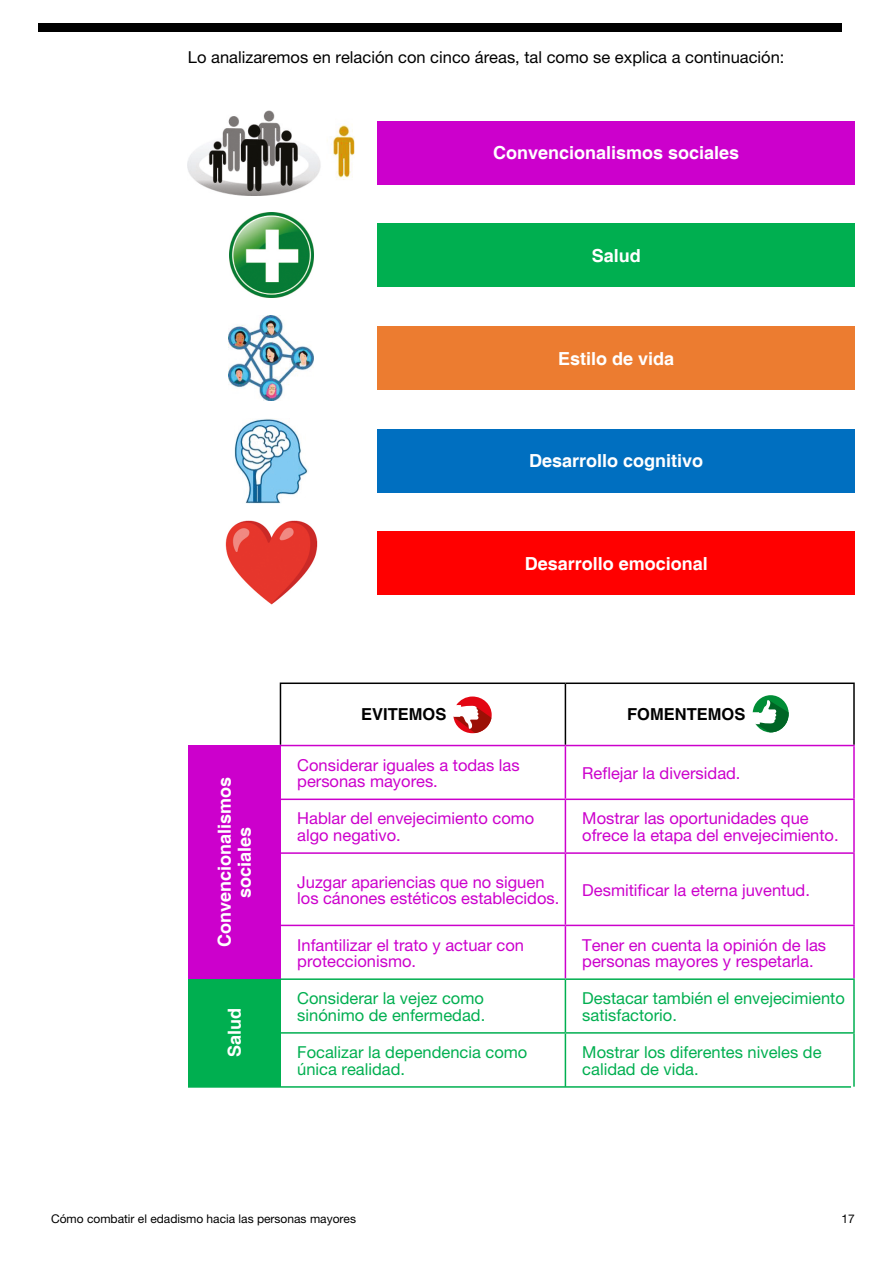
<style>
.page{position:relative;width:893px;height:1263px;background:#fff}
.page>*{position:absolute;margin:0;border:0;box-sizing:border-box;transform-origin:0 0}
.t1{font:700 18px/20.1px "Helvetica";color:#fff;text-align:center}
.t2{font:16.5px/16.8px "Helvetica Neue";color:#c0c}
.t3{font:16.5px/16.8px "Helvetica Neue";color:#00af50}
.t4{font:16.5px "Helvetica Neue";color:#000}
.t5{font:700 16.5px "Helvetica";color:#000}
.t6{font:12px "Helvetica Neue";color:#000}
</style>
<div class="page">
<div style="left:38px;top:23px;width:804px;height:9px;background:#000"></div>
<div style="left:188px;top:745px;width:92px;height:234px;background:#c0c"></div>
<div style="left:188px;top:979px;width:92px;height:108px;background:#00af50"></div>
<hr style="left:280px;top:682px;width:285px;height:2px;background:#000">
<hr style="left:565px;top:682px;width:290px;height:2px;background:#000">
<hr style="left:565px;top:684px;width:1px;height:61px;background:#000">
<hr style="left:853px;top:684px;width:2px;height:61px;background:#000">
<hr style="left:280px;top:684px;width:1px;height:61px;background:#000">
<hr style="left:280px;top:745px;width:285px;height:1px;background:#c0c">
<hr style="left:565px;top:745px;width:290px;height:1px;background:#c0c">
<hr style="left:565px;top:746px;width:1px;height:52px;background:#c0c">
<hr style="left:853px;top:746px;width:2px;height:52px;background:#c0c">
<hr style="left:280px;top:798px;width:285px;height:2px;background:#c0c">
<hr style="left:565px;top:798px;width:290px;height:2px;background:#c0c">
<hr style="left:565px;top:800px;width:1px;height:52px;background:#c0c">
<hr style="left:853px;top:800px;width:2px;height:52px;background:#c0c">
<hr style="left:280px;top:852px;width:285px;height:2px;background:#c0c">
<hr style="left:565px;top:852px;width:290px;height:2px;background:#c0c">
<hr style="left:565px;top:854px;width:1px;height:71px;background:#c0c">
<hr style="left:853px;top:854px;width:2px;height:71px;background:#c0c">
<hr style="left:280px;top:925px;width:285px;height:1px;background:#c0c">
<hr style="left:565px;top:925px;width:290px;height:1px;background:#c0c">
<hr style="left:565px;top:926px;width:1px;height:52px;background:#c0c">
<hr style="left:853px;top:926px;width:2px;height:52px;background:#c0c">
<hr style="left:280px;top:978px;width:285px;height:2px;background:#00af50">
<hr style="left:565px;top:978px;width:290px;height:2px;background:#00af50">
<hr style="left:565px;top:980px;width:1px;height:52px;background:#00af50">
<hr style="left:853px;top:980px;width:2px;height:52px;background:#00af50">
<hr style="left:280px;top:1032px;width:285px;height:2px;background:#00af50">
<hr style="left:565px;top:1032px;width:290px;height:2px;background:#00af50">
<hr style="left:565px;top:1034px;width:1px;height:53px;background:#00af50">
<hr style="left:853px;top:1034px;width:2px;height:53px;background:#00af50">
<img style="left:188px;top:110px;width:167px;height:85px">
<div style="left:378px;top:121px;width:477px;height:63px;background:#c0c"></div>
<img style="left:229px;top:213px;width:85px;height:85px">
<div style="left:378px;top:223px;width:477px;height:64px;background:#00af50"></div>
<img style="left:229px;top:315px;width:85px;height:85px">
<div style="left:378px;top:326px;width:477px;height:64px;background:#ec7c30"></div>
<img style="left:234px;top:418px;width:74px;height:85px">
<div style="left:378px;top:429px;width:477px;height:64px;background:#006fc0"></div>
<img style="left:225px;top:521px;width:92px;height:84px">
<div style="left:378px;top:531px;width:477px;height:64px;background:#f00"></div>
<svg style="left:753px;top:695px;width:36px;height:37px"></svg>
<svg style="left:453px;top:696px;width:39px;height:37px"></svg>
<hr style="left:188px;top:1086px;width:663px;height:2px;background:#00af50">
<p class="t4" style="left:188px;top:47px;width:598px">Lo analizaremos en relación con cinco áreas, tal como se explica a continuación:</p>
<p class="t1" style="left:493px;top:144px;width:248px">Convencionalismos sociales</p>
<p class="t1" style="left:592px;top:246px;width:51px">Salud</p>
<p class="t1" style="left:558px;top:349px;width:118px">Estilo de vida</p>
<p class="t1" style="left:529px;top:452px;width:176px">Desarrollo cognitivo</p>
<p class="t1" style="left:525px;top:554px;width:185px">Desarrollo emocional</p>
<p class="t1" style="left:215px;top:947px;width:172px;rotate:-90deg">Convencionalismos sociales</p>
<p class="t1" style="left:225px;top:1057px;width:51px;rotate:-90deg">Salud</p>
<p class="t5" style="left:361px;top:704px;width:87px">EVITEMOS</p>
<p class="t5" style="left:627px;top:704px;width:120px">FOMENTEMOS</p>
<p class="t2" style="left:297px;top:756px;width:224px">Considerar iguales a todas las personas mayores.</p>
<p class="t2" style="left:582px;top:764px;width:160px">Reflejar la diversidad.</p>
<p class="t2" style="left:297px;top:810px;width:239px">Hablar del envejecimiento como algo negativo.</p>
<p class="t2" style="left:582px;top:810px;width:258px">Mostrar las oportunidades que ofrece la etapa del envejecimiento.</p>
<p class="t2" style="left:297px;top:873px;width:264px">Juzgar apariencias que no siguen los cánones estéticos establecidos.</p>
<p class="t2" style="left:582px;top:881px;width:229px">Desmitificar la eterna juventud.</p>
<p class="t2" style="left:297px;top:936px;width:228px">Infantilizar el trato y actuar con proteccionismo.</p>
<p class="t2" style="left:582px;top:936px;width:245px">Tener en cuenta la opinión de las personas mayores y respetarla.</p>
<p class="t3" style="left:297px;top:990px;width:189px">Considerar la vejez como sinónimo de enfermedad.</p>
<p class="t3" style="left:582px;top:990px;width:264px">Destacar también el envejecimiento satisfactorio.</p>
<p class="t3" style="left:297px;top:1043px;width:232px">Focalizar la dependencia como única realidad.</p>
<p class="t3" style="left:582px;top:1043px;width:241px">Mostrar los diferentes niveles de calidad de vida.</p>
<p class="t6" style="left:51px;top:1211px;width:306px">Cómo combatir el edadismo hacia las personas mayores</p>
<p class="t6" style="left:841px;top:1211px;width:15px">17</p>
</div>
